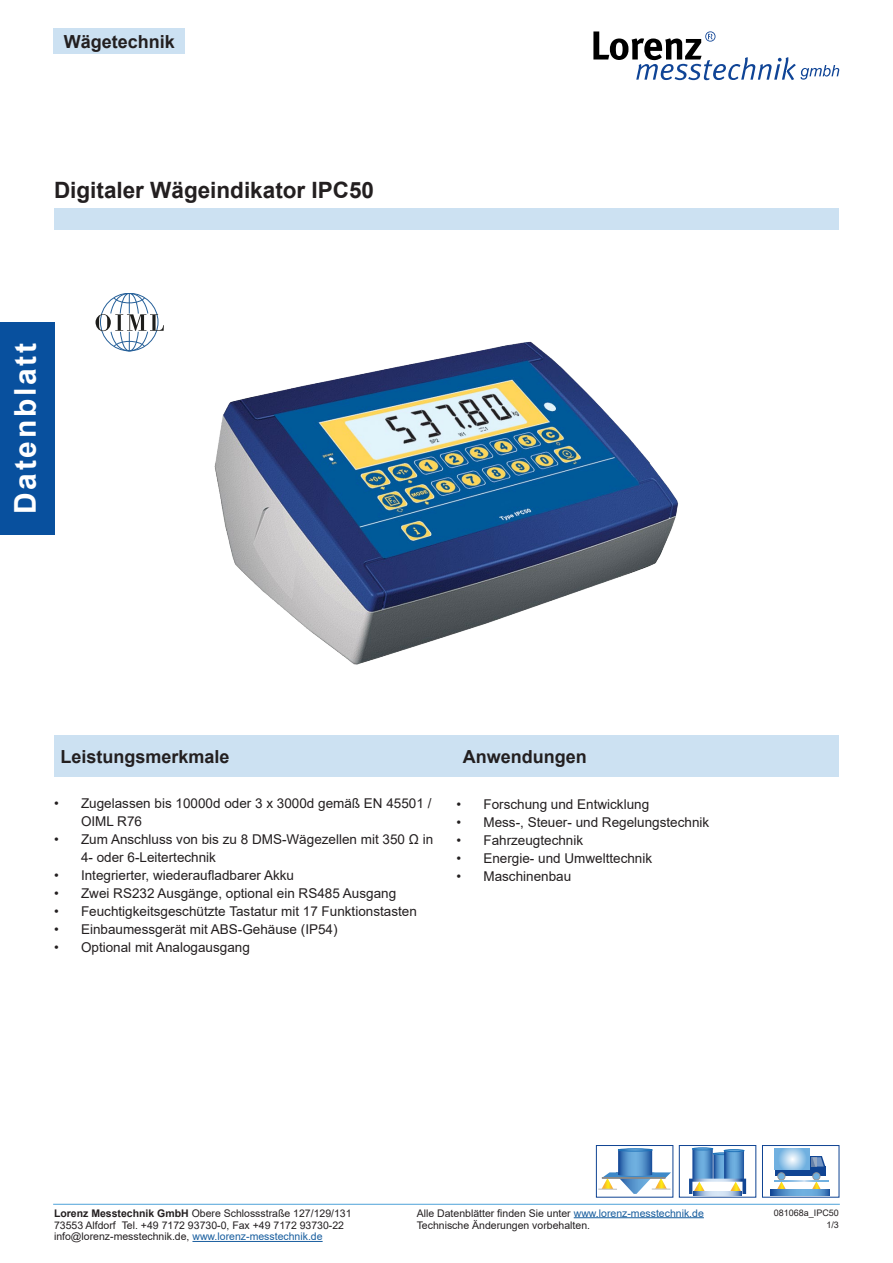
<style>
.page{position:relative;width:893px;height:1263px;background:#fff}
.page>*{position:absolute;margin:0;border:0;box-sizing:border-box;transform-origin:0 0}
.t1{font:700 30px "Arial";letter-spacing:.09em;color:#fff}
.t2{font:700 22.5px "Arial";color:#231f20}
.Überschrift_Mechanische-Abmessung_Techn_{font:700 18px "Arial";color:#231f20}
.t3{font:13.5px/18px "Arial";color:#231f20}
.t4{font:10.5px/12.6px "Arial";color:#231f20}
.t5{font:9px/12.6px "Arial";color:#231f20;text-align:right}
.s1{font-weight:700}
.s2{color:#175d9e}
</style>
<div class="page">
<div style="left:53px;top:29px;width:132px;height:25px;background:#cce1f2"></div>
<svg style="left:593px;top:31px;width:246px;height:49px"></svg>
<hr style="left:53px;top:1204px;width:787px;height:1px;background:#62addd">
<hr style="left:192px;top:1241px;width:131px;height:1px;background:#175d9e">
<hr style="left:574px;top:1217px;width:130px;height:1px;background:#175d9e">
<div style="left:54px;top:208px;width:785px;height:22px;background:#cce1f2"></div>
<div style="left:0;top:322px;width:54px;height:213px;background:#08509e"></div>
<div style="left:54px;top:736px;width:785px;height:41px;background:#cce1f2"></div>
<img style="left:214px;top:342px;width:465px;height:323px">
<svg style="left:96px;top:293px;width:68px;height:58px"></svg>
<div style="left:596px;top:1145px;width:77px;height:52px;border:1px solid #104493"></div>
<svg style="left:598px;top:1149px;width:73px;height:45px"></svg>
<div style="left:618px;top:1148px;width:34px;height:3px;border:1px solid #1d71b8;border-radius:50%"></div>
<div style="left:679px;top:1145px;width:77px;height:52px;border:1px solid #104493"></div>
<svg style="left:693px;top:1194px;width:48px;height:1px"></svg>
<svg style="left:689px;top:1148px;width:57px;height:46px"></svg>
<div style="left:762px;top:1145px;width:77px;height:52px;border:1px solid #104493"></div>
<svg style="left:777px;top:1181px;width:9px;height:8px"></svg>
<svg style="left:812px;top:1181px;width:9px;height:8px"></svg>
<div style="left:809px;top:1156px;width:7px;height:11px;background:#104493"></div>
<svg style="left:775px;top:1166px;width:51px;height:9px"></svg>
<div style="left:813px;top:1173px;width:7px;height:7px;background:#6fb0e0;border-radius:50%"></div>
<div style="left:812px;top:1172px;width:8px;height:8px;border:1px solid #969696;border-radius:50%"></div>
<div style="left:778px;top:1173px;width:7px;height:7px;background:#6fb0e0;border-radius:50%"></div>
<div style="left:777px;top:1172px;width:8px;height:8px;border:1px solid #969696;border-radius:50%"></div>
<svg style="left:775px;top:1148px;width:34px;height:21px"></svg>
<svg style="left:811px;top:1156px;width:15px;height:11px"></svg>
<svg style="left:811px;top:1157px;width:5px;height:9px"></svg>
<svg style="left:770px;top:1190px;width:60px;height:6px"></svg>
<svg style="left:774px;top:1180px;width:55px;height:1px"></svg>
<h3 class="Überschrift_Mechanische-Abmessung_Techn_" style="left:64px;top:29px;width:113px">Wägetechnik</h3>
<h2 class="t2" style="left:54px;top:175px;width:322px">Digitaler Wägeindikator IPC50</h2>
<h1 class="t1" style="left:4px;top:514px;width:172px;rotate:-90deg">Datenblatt</h1>
<p class="Überschrift_Mechanische-Abmessung_Techn_" style="left:60px;top:744px;width:171px">Leistungsmerkmale</p>
<p class="Überschrift_Mechanische-Abmessung_Techn_" style="left:463px;top:744px;width:126px">Anwendungen</p>
<p class="t3" style="left:456px;top:795px;width:194px">• Forschung und Entwicklung</p>
<p class="t3" style="left:456px;top:813px;width:254px">• Mess-, Steuer- und Regelungstechnik</p>
<p class="t3" style="left:456px;top:831px;width:128px">• Fahrzeugtechnik</p>
<p class="t3" style="left:456px;top:849px;width:197px">• Energie- und Umwelttechnik</p>
<p class="t3" style="left:456px;top:867px;width:116px">• Maschinenbau</p>
<p class="t3" style="left:81px;top:794px;width:352px;text-indent:-27px">• Zugelassen bis 10000d oder 3 x 3000d gemäß EN 45501 /<br>OIML R76</p>
<p class="t3" style="left:81px;top:830px;width:354px;text-indent:-27px">• Zum Anschluss von bis zu 8 DMS-Wägezellen mit 350 Ω in<br>4- oder 6-Leitertechnik</p>
<p class="t3" style="left:54px;top:866px;width:242px">• Integrierter, wiederaufladbarer Akku</p>
<p class="t3" style="left:54px;top:884px;width:344px">• Zwei RS232 Ausgänge, optional ein RS485 Ausgang</p>
<p class="t3" style="left:54px;top:902px;width:364px">• Feuchtigkeitsgeschützte Tastatur mit 17 Funktionstasten</p>
<p class="t3" style="left:54px;top:920px;width:285px">• Einbaumessgerät mit ABS-Gehäuse (IP54)</p>
<p class="t3" style="left:54px;top:938px;width:197px">• Optional mit Analogausgang</p>
<p class="t4" style="left:54px;top:1206px;width:299px"><span class="s1">Lorenz Messtechnik GmbH</span> Obere Schlossstraße 127/129/131<br>73553 Alfdorf Tel. +49 7172 93730-0, Fax +49 7172 93730-22</p>
<p class="t4" style="left:54px;top:1230px;width:270px">info@lorenz-messtechnik.de, <span class="s2">www.lorenz-messtechnik.de</span></p>
<p class="t4" style="left:417px;top:1206px;width:289px">Alle Datenblätter finden Sie unter <span class="s2">www.lorenz-messtechnik.de<br></span>Technische Änderungen vorbehalten.</p>
<p class="t5" style="left:774px;top:1206px;width:67px">081068a_IPC50<br>1/3</p>
</div>
